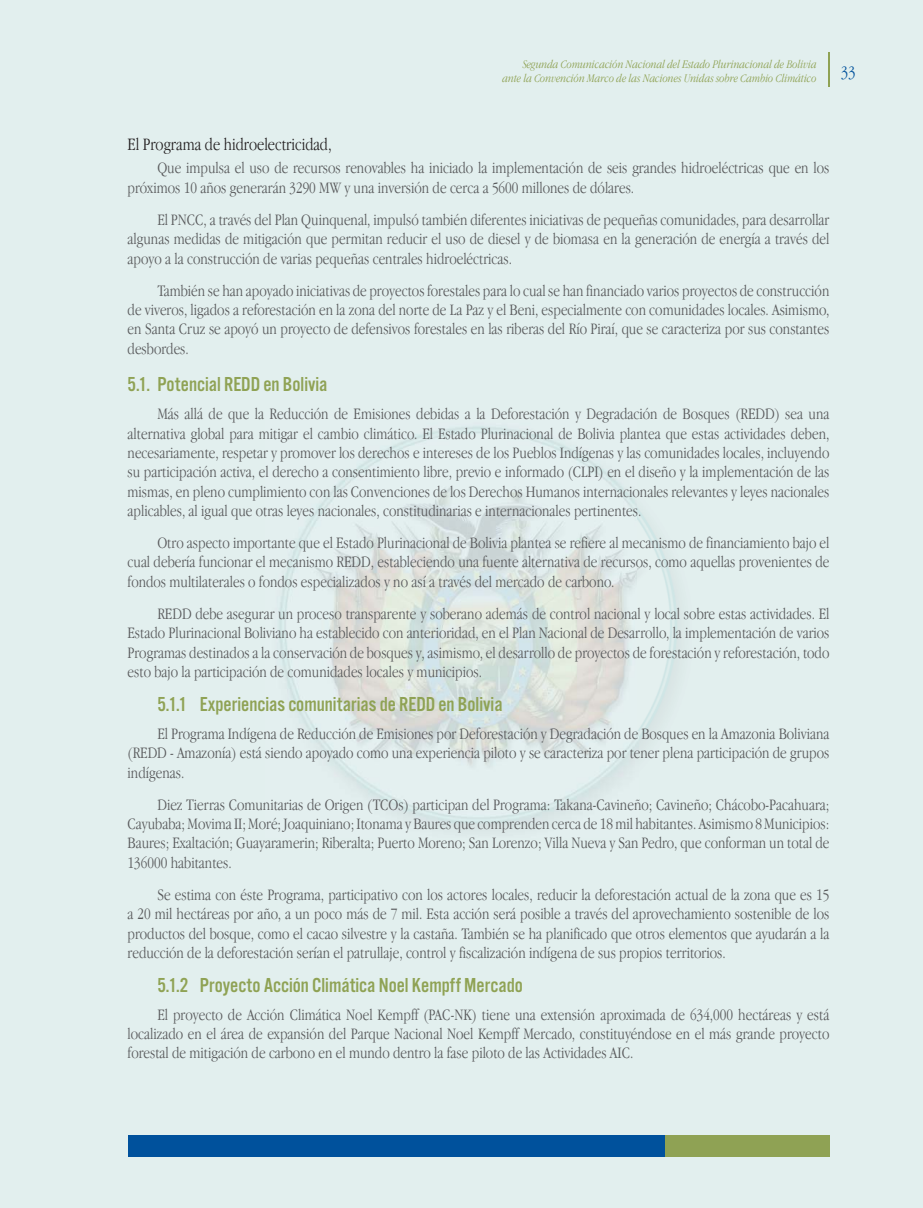
<style>
.page{position:relative;width:923px;height:1208px;background:#e2efee}
.page>*{position:absolute;margin:0;border:0;box-sizing:border-box;transform-origin:0 0}
.t1{font:21px "Alternate Got No 3 D";color:#8fa254}
.t2{font:300 18px "Apple Garamond";color:#231f20}
.t3{font:300 18px "Apple Garamond";color:#00519c}
.t4{font:300 16.5px/19.4px "Apple Garamond";color:#58595b;text-align:justify}
.t5{font:italic 300 12px/14.4px "Apple Garamond";color:#8fa254;text-align:right}
</style>
<div class="page">
<div style="left:128px;top:1135px;width:536px;height:22px;background:#00519c"></div>
<div style="left:664px;top:1135px;width:165px;height:22px;background:#8fa254"></div>
<hr style="left:828px;top:52px;width:1px;height:34px;background:#8fa254">
<img style="left:279px;top:426px;width:399px;height:399px">
<p class="t5" style="left:502px;top:58px;width:315px">Segunda Comunicación Nacional del Estado Plurinacional de Bolivia ante la Convención Marco de las Naciones Unidas sobre Cambio Climático</p>
<p class="t3" style="left:841px;top:65px;width:16px">33</p>
<p class="t2" style="left:128px;top:137px;width:206px">El Programa de hidroelectricidad,</p>
<p class="t4" style="left:128px;top:160px;width:703px;text-indent:30px">Que impulsa el uso de recursos renovables ha iniciado la implementación de seis grandes hidroeléctricas que en los próximos 10 años generarán 3290 MW y una inversión de cerca a 5600 millones de dólares.</p>
<p class="t4" style="left:128px;top:211px;width:703px;text-indent:30px">El PNCC, a través del Plan Quinquenal, impulsó también diferentes iniciativas de pequeñas comunidades, para desarrollar algunas medidas de mitigación que permitan reducir el uso de diesel y de biomasa en la generación de energía a través del apoyo a la construcción de varias pequeñas centrales hidroeléctricas.</p>
<p class="t4" style="left:128px;top:282px;width:703px;text-indent:30px">También se han apoyado iniciativas de proyectos forestales para lo cual se han financiado varios proyectos de construcción de viveros, ligados a reforestación en la zona del norte de La Paz y el Beni, especialmente con comunidades locales. Asimismo, en Santa Cruz se apoyó un proyecto de defensivos forestales en las riberas del Río Piraí, que se caracteriza por sus constantes desbordes.</p>
<p class="t1" style="left:128px;top:376px;width:201px">5.1. Potencial REDD en Bolivia</p>
<p class="t4" style="left:128px;top:405px;width:703px;text-indent:30px">Más allá de que la Reducción de Emisiones debidas a la Deforestación y Degradación de Bosques (REDD) sea una alternativa global para mitigar el cambio climático. El Estado Plurinacional de Bolivia plantea que estas actividades deben, necesariamente, respetar y promover los derechos e intereses de los Pueblos Indígenas y las comunidades locales, incluyendo su participación activa, el derecho a consentimiento libre, previo e informado (CLPI) en el diseño y la implementación de las mismas, en pleno cumplimiento con las Convenciones de los Derechos Humanos internacionales relevantes y leyes nacionales aplicables, al igual que otras leyes nacionales, constitudinarias e internacionales pertinentes.</p>
<p class="t4" style="left:128px;top:534px;width:703px;text-indent:30px">Otro aspecto importante que el Estado Plurinacional de Bolivia plantea se refiere al mecanismo de financiamiento bajo el cual debería funcionar el mecanismo REDD, estableciendo una fuente alternativa de recursos, como aquellas provenientes de fondos multilaterales o fondos especializados y no así a través del mercado de carbono.</p>
<p class="t4" style="left:128px;top:605px;width:703px;text-indent:30px">REDD debe asegurar un proceso transparente y soberano además de control nacional y local sobre estas actividades. El Estado Plurinacional Boliviano ha establecido con anterioridad, en el Plan Nacional de Desarrollo, la implementación de varios Programas destinados a la conservación de bosques y, asimismo, el desarrollo de proyectos de forestación y reforestación, todo esto bajo la participación de comunidades locales y municipios.</p>
<p class="t1" style="left:157px;top:696px;width:347px">5.1.1 Experiencias comunitarias de REDD en Bolivia</p>
<p class="t4" style="left:128px;top:725px;width:703px;text-indent:30px">El Programa Indígena de Reducción de Emisiones por Deforestación y Degradación de Bosques en la Amazonia Boliviana (REDD - Amazonía) está siendo apoyado como una experiencia piloto y se caracteriza por tener plena participación de grupos indígenas.</p>
<p class="t4" style="left:128px;top:796px;width:703px;text-indent:30px">Diez Tierras Comunitarias de Origen (TCOs) participan del Programa: Takana-Cavineño; Cavineño; Chácobo-Pacahuara; Cayubaba; Movima II; Moré; Joaquiniano; Itonama y Baures que comprenden cerca de 18 mil habitantes. Asimismo 8 Municipios:<br>Baures; Exaltación; Guayaramerin; Riberalta; Puerto Moreno; San Lorenzo; Villa Nueva y San Pedro, que conforman un total de 136000 habitantes.</p>
<p class="t4" style="left:128px;top:886px;width:703px;text-indent:30px">Se estima con éste Programa, participativo con los actores locales, reducir la deforestación actual de la zona que es 15 a 20 mil hectáreas por año, a un poco más de 7 mil. Esta acción será posible a través del aprovechamiento sostenible de los productos del bosque, como el cacao silvestre y la castaña. También se ha planificado que otros elementos que ayudarán a la reducción de la deforestación serían el patrullaje, control y fiscalización indígena de sus propios territorios.</p>
<p class="t1" style="left:157px;top:976px;width:367px">5.1.2 Proyecto Acción Climática Noel Kempff Mercado</p>
<p class="t4" style="left:128px;top:1006px;width:703px;text-indent:30px">El proyecto de Acción Climática Noel Kempff (PAC-NK) tiene una extensión aproximada de 634,000 hectáreas y está localizado en el área de expansión del Parque Nacional Noel Kempff Mercado, constituyéndose en el más grande proyecto forestal de mitigación de carbono en el mundo dentro la fase piloto de las Actividades AIC.</p>
</div>
